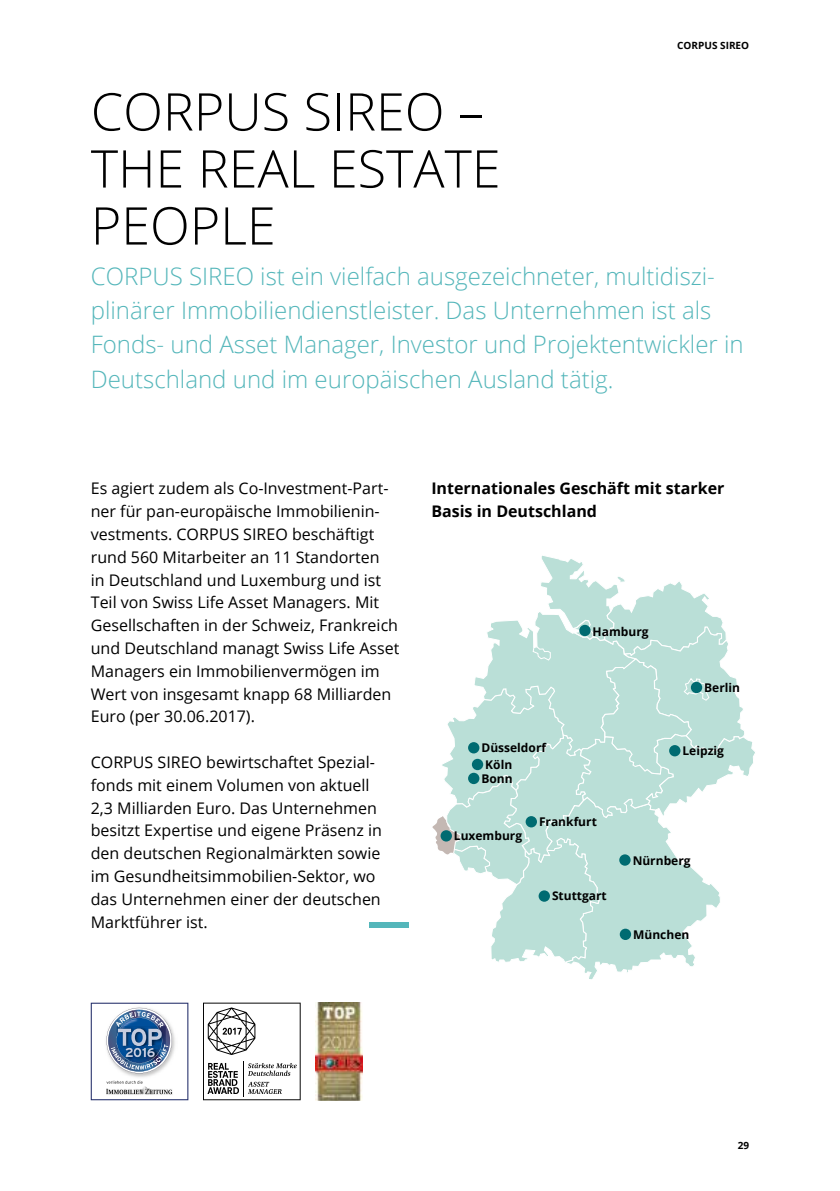
<style>
.page{position:relative;width:840px;height:1191px;background:#fff}
.page>*{position:absolute;margin:0;border:0;box-sizing:border-box;transform-origin:0 0}
.t1{font:300 52px/57px "Open Sans";color:#000}
.t2{font:300 24px/34.2px "Open Sans";color:#54b6ba}
.t3{font:16px/22.8px "Open Sans";color:#000}
.t4{font:700 16px/22.8px "Open Sans";color:#000}
.t5{font:700 12px/16.6px "Open Sans";color:#000}
.t6{font:700 10px "Open Sans";color:#000}
</style>
<div class="page">
<svg style="left:91px;top:1002px;width:97px;height:98px"></svg>
<img style="left:137px;top:1085px;width:16px;height:9px">
<svg style="left:203px;top:1002px;width:97px;height:98px"></svg>
<img style="left:315px;top:1002px;width:47px;height:98px">
<svg style="left:432px;top:555px;width:323px;height:425px"></svg>
<div style="left:579px;top:625px;width:11px;height:11px;background:#006b71;border-radius:50%"></div>
<div style="left:668px;top:745px;width:12px;height:11px;background:#006b71;border-radius:50%"></div>
<div style="left:690px;top:682px;width:11px;height:11px;background:#006b71;border-radius:50%"></div>
<div style="left:440px;top:830px;width:11px;height:11px;background:#006b71;border-radius:50%"></div>
<div style="left:525px;top:816px;width:11px;height:11px;background:#006b71;border-radius:50%"></div>
<div style="left:619px;top:854px;width:11px;height:11px;background:#006b71;border-radius:50%"></div>
<div style="left:538px;top:890px;width:11px;height:11px;background:#006b71;border-radius:50%"></div>
<div style="left:619px;top:928px;width:11px;height:12px;background:#006b71;border-radius:50%"></div>
<div style="left:468px;top:742px;width:11px;height:11px;background:#006b71;border-radius:50%"></div>
<div style="left:471px;top:759px;width:12px;height:11px;background:#006b71;border-radius:50%"></div>
<div style="left:468px;top:772px;width:11px;height:12px;background:#006b71;border-radius:50%"></div>
<div style="left:369px;top:922px;width:39px;height:5px;background:#54b6ba"></div>
<h1 class="t1" style="left:91px;top:82px;width:411px">CORPUS SIREO –<br>THE REAL ESTATE<br>PEOPLE</h1>
<p class="t6" style="left:676px;top:38px;width:73px">CORPUS SIREO</p>
<h2 class="t2" style="left:91px;top:258px;width:654px">CORPUS SIREO ist ein vielfach ausgezeichneter, multidiszi&shy;plinärer Immobiliendienstleister. Das Unternehmen ist als Fonds- und Asset Manager, Investor und Projektentwickler in Deutschland und im europäischen Ausland tätig.</h2>
<p class="t3" style="left:91px;top:477px;width:310px">Es agiert zudem als Co-Investment-Part&shy;ner für pan-europäische Immobilienin&shy;vestments. CORPUS SIREO beschäftigt rund 560 Mitarbeiter an 11 Standorten<br>in Deutschland und Luxemburg und ist Teil von Swiss Life Asset Managers. Mit Gesellschaften in der Schweiz, Frankreich und Deutschland managt Swiss Life Asset Managers ein Immobilienvermögen im Wert von insgesamt knapp 68 Milliarden Euro (per 30.06.2017).</p>
<p class="t3" style="left:91px;top:750px;width:292px">CORPUS SIREO bewirtschaftet Spezial&shy;fonds mit einem Volumen von aktuell 2,3 Milliarden Euro. Das Unternehmen besitzt Expertise und eigene Präsenz in den deutschen Regionalmärkten sowie im Gesundheitsimmobilien-Sektor, wo das Unternehmen einer der deutschen Marktführer ist.</p>
<p class="t4" style="left:431px;top:477px;width:294px">Internationales Geschäft mit starker<br>Basis in Deutschland</p>
<p class="t5" style="left:485px;top:739px;width:62px;text-indent:-4px">Düsseldorf<br>Köln</p>
<p class="t5" style="left:481px;top:770px;width:33px">Bonn</p>
<p class="t5" style="left:592px;top:623px;width:57px">Hamburg</p>
<p class="t5" style="left:453px;top:827px;width:70px">Luxemburg</p>
<p class="t5" style="left:538px;top:813px;width:59px">Frankfurt</p>
<p class="t5" style="left:703px;top:679px;width:37px">Berlin</p>
<p class="t5" style="left:682px;top:742px;width:43px">Leipzig</p>
<p class="t5" style="left:551px;top:887px;width:56px">Stuttgart</p>
<p class="t5" style="left:632px;top:851px;width:59px">Nürnberg</p>
<p class="t5" style="left:632px;top:926px;width:58px">München</p>
<p class="t6" style="left:737px;top:1138px;width:13px">29</p>
</div>
